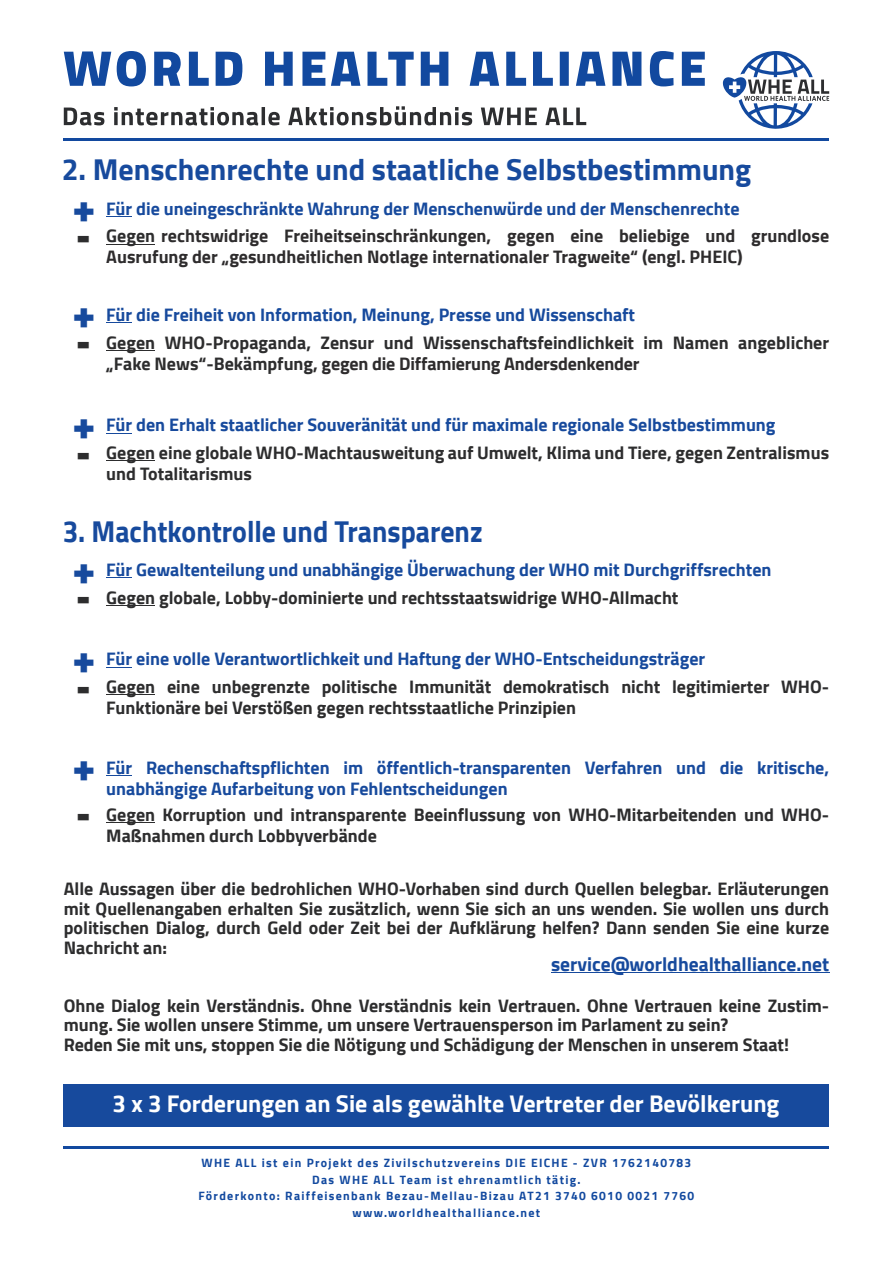
<style>
.page{position:relative;width:893px;height:1263px;background:#fff}
.page>*{position:absolute;margin:0;border:0;box-sizing:border-box;transform-origin:0 0}
.t1{font:900 42px "Cairo";color:#174a9d}
.t2{font:900 40.95px "Cairo";color:#2d2d2e;scale:.92 1}
.t3{font:700 30px "Cairo";color:#174a9d}
.t4{font:700 30px "Cairo";color:#174a9d;scale:.93 1}
.t5{font:700 24px "Cairo";color:#fff}
.t6{font:700 19.5px "Cairo";color:#174a9d}
.t7{font:700 18px/19.5px "Cairo";color:#2d2d2e}
.t8{font:700 18px/21px "Cairo";color:#174a9d}
.t9{font:700 18px/21px "Cairo";color:#2e2c2d}
.t10{font:700 12px/16.5px "Cairo";letter-spacing:.11em;color:#12499f;text-align:center}
.s1{color:#2d2d2e}
.s2{color:#2e2c2d}
</style>
<div class="page">
<hr style="left:64px;top:138px;width:765px;height:2px;background:#12499f">
<svg style="left:64px;top:106px;width:522px;height:19px"></svg>
<svg style="left:64px;top:51px;width:641px;height:35px"></svg>
<svg style="left:723px;top:51px;width:106px;height:78px"></svg>
<hr style="left:64px;top:1146px;width:765px;height:2px;background:#12499f">
<div style="left:64px;top:1084px;width:765px;height:43px;background:#174a9d"></div>
<hr style="left:551px;top:972px;width:278px;height:1px;background:#174a9d">
<hr style="left:106px;top:822px;width:49px;height:1px;background:#2d2d2e">
<svg style="left:106px;top:775px;width:26px;height:1px"></svg>
<hr style="left:106px;top:694px;width:49px;height:1px;background:#2d2d2e">
<svg style="left:106px;top:667px;width:26px;height:1px"></svg>
<hr style="left:106px;top:605px;width:49px;height:1px;background:#2d2d2e">
<svg style="left:106px;top:577px;width:26px;height:1px"></svg>
<hr style="left:106px;top:460px;width:49px;height:1px;background:#2d2d2e">
<svg style="left:106px;top:433px;width:26px;height:1px"></svg>
<hr style="left:106px;top:350px;width:49px;height:1px;background:#2d2d2e">
<svg style="left:106px;top:322px;width:26px;height:1px"></svg>
<hr style="left:106px;top:244px;width:49px;height:1px;background:#2d2d2e">
<svg style="left:106px;top:216px;width:26px;height:1px"></svg>
<h3 class="t3" style="left:62px;top:153px;width:691px">2. Menschenrechte und staatliche Selbstbestimmung</h3>
<h1 class="t1" style="left:72px;top:183px;width:24px">+</h1>
<p class="t8" style="left:106px;top:198px;width:635px">Für die uneingeschränkte Wahrung der Menschenwürde und der Menschenrechte</p>
<h2 class="t2" style="left:76px;top:212px;width:17px">-</h2>
<p class="t9" style="left:106px;top:225px;width:724px"><span class="s1">Gegen</span> rechtswidrige Freiheitseinschränkungen, gegen eine beliebige und grundlose<br>Ausrufung der „gesundheitlichen Notlage internationaler Tragweite“ (engl. PHEIC)</p>
<h1 class="t1" style="left:72px;top:289px;width:24px">+</h1>
<p class="t8" style="left:106px;top:304px;width:530px">Für die Freiheit von Information, Meinung, Presse und Wissenschaft</p>
<h2 class="t2" style="left:76px;top:318px;width:17px">-</h2>
<p class="t7" style="left:106px;top:332px;width:724px;line-height:21px">Gegen WHO-Propaganda, Zensur und Wissenschaftsfeindlichkeit im Namen angeblicher „Fake News“-Bekämpfung<span class="s2">, gegen die Diffamierung Andersdenkender</span></p>
<h1 class="t1" style="left:72px;top:400px;width:24px">+</h1>
<p class="t8" style="left:106px;top:415px;width:671px">Für den Erhalt staatlicher Souveränität und für maximale regionale Selbstbestimmung</p>
<h2 class="t2" style="left:76px;top:429px;width:17px">-</h2>
<p class="t7" style="left:106px;top:442px;width:724px;line-height:21px">Gegen eine globale WHO-Machtausweitung auf Umwelt, Klima und Tiere, gegen Zentralismus und Totalitarismus</p>
<h3 class="t4" style="left:63px;top:514px;width:453px">3. Machtkontrolle und Transparenz</h3>
<h1 class="t1" style="left:72px;top:544px;width:24px">+</h1>
<p class="t8" style="left:106px;top:559px;width:667px">Für Gewaltenteilung und unabhängige Überwachung der WHO mit Durchgriffsrechten</p>
<h2 class="t2" style="left:76px;top:573px;width:17px">-</h2>
<p class="t7" style="left:106px;top:588px;width:574px">Gegen globale, Lobby-dominierte und rechtsstaatswidrige WHO-Allmacht</p>
<h1 class="t1" style="left:72px;top:634px;width:24px">+</h1>
<p class="t8" style="left:106px;top:649px;width:600px">Für eine volle Verantwortlichkeit und Haftung der WHO-Entscheidungsträger</p>
<h2 class="t2" style="left:76px;top:662px;width:17px">-</h2>
<p class="t7" style="left:106px;top:676px;width:724px;line-height:21px">Gegen eine unbegrenzte politische Immunität demokratisch nicht legitimierter WHO-<br>Funktionäre bei Verstößen gegen rechtsstaatliche Prinzipien</p>
<h1 class="t1" style="left:72px;top:742px;width:24px">+</h1>
<h2 class="t2" style="left:76px;top:790px;width:17px">-</h2>
<p class="t8" style="left:106px;top:757px;width:724px">Für Rechenschaftspflichten im öffentlich-transparenten Verfahren und die kritische, unabhängige Aufarbeitung von Fehlentscheidungen</p>
<p class="t7" style="left:106px;top:804px;width:724px;line-height:21px">Gegen Korruption und intransparente Beeinflussung von WHO-Mitarbeitenden und WHO-<br>Maßnahmen durch Lobbyverbände</p>
<p class="t7" style="left:64px;top:879px;width:767px;text-align:justify">Alle Aussagen über die bedrohlichen WHO-Vorhaben sind durch Quellen belegbar. Erläuterungen mit Quellenangaben erhalten Sie zusätzlich, wenn Sie sich an uns wenden. Sie wollen uns durch politischen Dialog, durch Geld oder Zeit bei der Aufklärung helfen? Dann senden Sie eine kurze Nachricht an:</p>
<p class="t6" style="left:551px;top:953px;width:280px">service@worldhealthalliance.net</p>
<p class="t7" style="left:64px;top:996px;width:767px">Ohne Dialog kein Verständnis. Ohne Verständnis kein Vertrauen. Ohne Vertrauen keine Zustim&shy;mung. Sie wollen unsere Stimme, um unsere Vertrauensperson im Parlament zu sein?<br>Reden Sie mit uns, stoppen Sie die Nötigung und Schädigung der Menschen in unserem Staat!</p>
<h3 class="t5" style="left:113px;top:1089px;width:668px">3 x 3 Forderungen an Sie als gewählte Vertreter der Bevölkerung</h3>
<p class="t10" style="left:198px;top:1155px;width:497px">WHE ALL ist ein Projekt des Zivilschutzvereins DIE EICHE - ZVR 1762140783<br>Das WHE ALL Team ist ehrenamtlich tätig.<br>Förderkonto: Raiffeisenbank Bezau-Mellau-Bizau AT21 3740 6010 0021 7760 www.worldhealthalliance.net</p>
</div>
